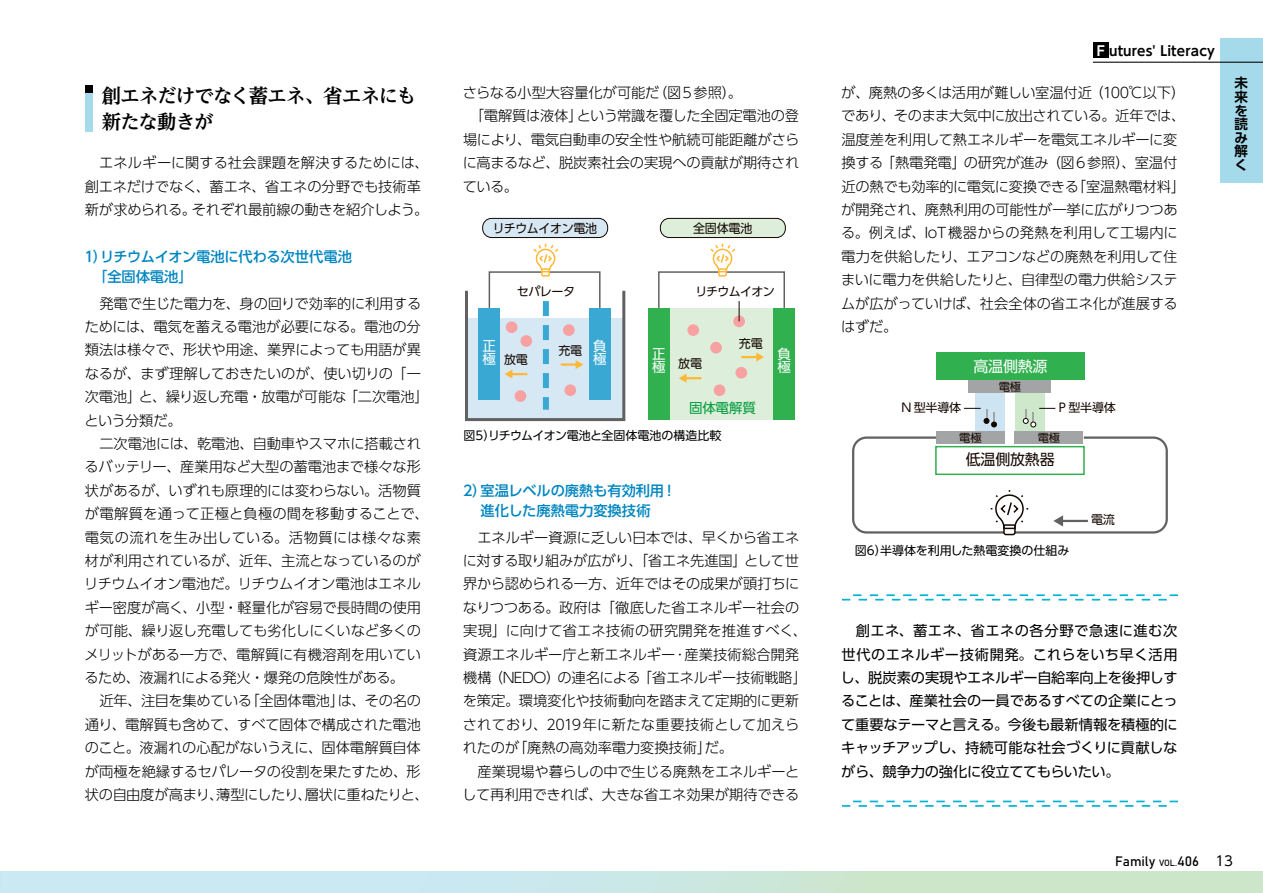
<style>
.page{position:relative;width:1263px;height:893px;background:#fff}
.page>*{position:absolute;margin:0;border:0;box-sizing:border-box;transform-origin:0 0}
.t1{font:700 19.5px/25.5px "UD Reimin Pro";letter-spacing:-.045em;color:#000}
.t2{font:15px "UD Shin Go Pro";letter-spacing:-.01em;color:#140700}
.t3{font:15px "UD Shin Go Pro";letter-spacing:-.01em;color:#fff}
.t4{font:300 14.25px/23.4px "UD Shin Go Pro";letter-spacing:-.01em;color:#000}
.t5{font:14.25px/23.4px "UD Shin Go Pro";letter-spacing:-.02em;color:#000;text-align:justify}
.t6{font:500 14.25px/19.5px "UD Shin Go Pro";letter-spacing:-.005em;color:#0086c0}
.t7{font:700 13.5px/13.6px "UD Shin Go Pro De";letter-spacing:.01em;color:#000;text-align:justify}
.t8{font:13.5px "Bahnschrift";color:#000}
.t9{font:13.5px/13.2px "UD Shin Go Pro";color:#fff}
.t10{font:13.5px "UD Shin Go Pro";letter-spacing:-.015em;color:#009c3d}
.t11{font:12.45px "UD Shin Go Pro";letter-spacing:-.025em;color:#140700;scale:.96 1}
.t12{font:12px "UD Shin Go Pro";color:#000}
.t13{font:12px "UD Shin Go Pro";letter-spacing:-.02em;color:#140700}
.t14{font:12px "UD Shin Go Pro";letter-spacing:-.06em;color:#140700}
.t15{font:11.25px "UD Shin Go Pro";color:#140700}
.s1{color:#fff}
.s2{font-size:9px}
.s3{font-family:"UD Shin Go Pro"}
</style>
<div class="page">
<div style="left:0;top:872px;width:1263px;height:21px;background:linear-gradient(to right,#c9eafd,#cce5c4)"></div>
<svg style="left:0;top:872px;width:1px;height:21px"></svg>
<div style="left:1220px;top:38px;width:43px;height:145px;background:#a4dae9"></div>
<hr style="left:1093px;top:62px;width:170px;height:1px;background:#000">
<div style="left:1093px;top:43px;width:15px;height:15px;background:#000"></div>
<div style="left:661px;top:308px;width:121px;height:112px;background:#ddeeda"></div>
<div style="left:468px;top:318px;width:154px;height:102px;background:#d5e8f4"></div>
<div style="left:465px;top:289px;width:160px;height:132px;border:3px solid #616161"></div>
<div style="left:589px;top:308px;width:21px;height:92px;background:#39a9d4"></div>
<div style="left:479px;top:308px;width:21px;height:92px;background:#39a9d4"></div>
<svg style="left:543px;top:301px;width:6px;height:109px"></svg>
<div style="left:506px;top:321px;width:11px;height:12px;background:#f8a1a3;border-radius:50%"></div>
<div style="left:520px;top:335px;width:12px;height:12px;background:#f8a1a3;border-radius:50%"></div>
<div style="left:515px;top:390px;width:11px;height:12px;background:#f8a1a3;border-radius:50%"></div>
<div style="left:564px;top:384px;width:12px;height:12px;background:#f8a1a3;border-radius:50%"></div>
<svg style="left:733px;top:315px;width:12px;height:12px"></svg>
<div style="left:687px;top:324px;width:12px;height:12px;background:#f8a1a3;border-radius:50%"></div>
<div style="left:710px;top:342px;width:12px;height:11px;background:#f8a1a3;border-radius:50%"></div>
<div style="left:735px;top:367px;width:12px;height:12px;background:#f8a1a3;border-radius:50%"></div>
<div style="left:714px;top:384px;width:11px;height:12px;background:#f8a1a3;border-radius:50%"></div>
<div style="left:563px;top:324px;width:12px;height:12px;background:#f8a1a3;border-radius:50%"></div>
<svg style="left:505px;top:370px;width:22px;height:9px"></svg>
<svg style="left:679px;top:374px;width:22px;height:9px"></svg>
<hr style="left:561px;top:363px;width:16px;height:3px;background:#ffb835">
<svg style="left:576px;top:360px;width:7px;height:9px"></svg>
<svg style="left:741px;top:353px;width:23px;height:9px"></svg>
<div style="left:489px;top:271px;width:111px;height:38px;border:2px solid #616161"></div>
<svg style="left:532px;top:243px;width:28px;height:34px"></svg>
<div style="left:774px;top:308px;width:21px;height:112px;background:#30b04e"></div>
<div style="left:648px;top:308px;width:21px;height:112px;background:#30b04e"></div>
<div style="left:658px;top:271px;width:127px;height:38px;border:2px solid #616161"></div>
<svg style="left:739px;top:301px;width:1px;height:20px"></svg>
<svg style="left:709px;top:243px;width:28px;height:34px"></svg>
<div style="left:483px;top:218px;width:125px;height:20px;background:#d5e8f4;border-radius:9px"></div>
<div style="left:482px;top:218px;width:126px;height:20px;border:1px solid #140700;border-radius:9px"></div>
<div style="left:660px;top:218px;width:125px;height:20px;background:#ddeeda;border-radius:9px"></div>
<div style="left:660px;top:218px;width:126px;height:20px;border:1px solid #140700;border-radius:9px"></div>
<div style="left:975px;top:392px;width:30px;height:40px;background:#cde4f3"></div>
<div style="left:936px;top:352px;width:148px;height:28px;background:#30b04e"></div>
<div style="left:1015px;top:392px;width:29px;height:40px;background:#cde8ca"></div>
<div style="left:935px;top:446px;width:150px;height:29px;border:2px solid #30b04e"></div>
<div style="left:969px;top:380px;width:82px;height:12px;background:#a3a4a5"></div>
<div style="left:936px;top:432px;width:69px;height:12px;background:#a3a4a5"></div>
<div style="left:1015px;top:432px;width:68px;height:12px;background:#a3a4a5"></div>
<div style="left:852px;top:436px;width:316px;height:98px;border:2px solid #616161;border-radius:13px"></div>
<hr style="left:1061px;top:520px;width:27px;height:2px;background:#616161">
<svg style="left:1053px;top:515px;width:10px;height:12px"></svg>
<svg style="left:991px;top:490px;width:37px;height:46px"></svg>
<svg style="left:964px;top:408px;width:33px;height:19px"></svg>
<svg style="left:1023px;top:408px;width:32px;height:19px"></svg>
<svg style="left:842px;top:594px;width:336px;height:6px"></svg>
<svg style="left:842px;top:801px;width:336px;height:6px"></svg>
<div style="left:85px;top:85px;width:7px;height:47px;background:#a4dae9"></div>
<div style="left:85px;top:85px;width:7px;height:7px;background:#000"></div>
<h1 class="t1" style="left:102px;top:83px;width:316px">創エネだけでなく蓄エネ、省エネにも新たな動きが</h1>
<p class="t4" style="left:85px;top:151px;width:345px;text-indent:14px">エネルギーに関する社会課題を解決するためには、創エネだけでなく、蓄エネ、省エネの分野でも技術革新が求められる。それぞれ最前線の動きを紹介しよう。</p>
<p class="t6" style="left:93px;top:246px;width:260px;text-indent:-9px">1）リチウムイオン電池に代わる次世代電池「全固体電池」</p>
<p class="t4" style="left:84px;top:291px;width:346px;text-indent:15px">発電で生じた電力を、身の回りで効率的に利用するためには、電気を蓄える電池が必要になる。電池の分類法は様々で、形状や用途、業界によっても用語が異なるが、まず理解しておきたいのが、使い切りの「一次電池」と、繰り返し充電・放電が可能な「二次電池」という分類だ。</p>
<p class="t4" style="left:84px;top:431px;width:346px;text-indent:15px">二次電池には、乾電池、自動車やスマホに搭載されるバッテリー、産業用など大型の蓄電池まで様々な形状があるが、いずれも原理的には変わらない。活物質が電解質を通って正極と負極の間を移動することで、電気の流れを生み出している。活物質には様々な素材が利用されているが、近年、主流となっているのがリチウムイオン電池だ。リチウムイオン電池はエネルギー密度が高く、小型・軽量化が容易で長時間の使用が可能、繰り返し充電しても劣化しにくいなど多くのメリットがある一方で、電解質に有機溶剤を用いているため、液漏れによる発火・爆発の危険性がある。</p>
<p class="t4" style="left:85px;top:689px;width:346px;text-align:center">近年、注目を集めている「全固体電池」は、その名の<br>通り、電解質も含めて、すべて固体で構成された電池のこと。液漏れの心配がないうえに、固体電解質自体が両極を絶縁するセパレータの役割を果たすため、形状の自由度が高まり、薄型にしたり、層状に重ねたりと、</p>
<p class="t4" style="left:463px;top:80px;width:281px">さらなる小型大容量化が可能だ（図5参照）。</p>
<p class="t4" style="left:470px;top:104px;width:331px">「電解質は液体」という常識を覆した全固定電池の登</p>
<p class="t4" style="left:463px;top:127px;width:338px">場により、電気自動車の安全性や航続可能距離がさら</p>
<p class="t4" style="left:463px;top:150px;width:338px">に高まるなど、脱炭素社会の実現への貢献が期待され</p>
<p class="t4" style="left:463px;top:174px;width:57px">ている。</p>
<p class="t11" style="left:493px;top:218px;width:110px">リチウムイオン電池</p>
<p class="t11" style="left:693px;top:218px;width:63px">全固体電池</p>
<p class="t13" style="left:517px;top:282px;width:60px">セパレータ</p>
<p class="t14" style="left:695px;top:282px;width:81px">リチウムイオン</p>
<p class="t9" style="left:483px;top:339px;width:15px">正極</p>
<p class="t9" style="left:593px;top:339px;width:15px">負極</p>
<p class="t13" style="left:558px;top:341px;width:25px">充電</p>
<p class="t13" style="left:504px;top:350px;width:25px">放電</p>
<p class="t9" style="left:652px;top:346px;width:15px">正極</p>
<p class="t13" style="left:678px;top:354px;width:25px">放電</p>
<p class="t13" style="left:739px;top:333px;width:25px">充電</p>
<p class="t10" style="left:689px;top:397px;width:68px">固体電解質</p>
<p class="t12" style="left:463px;top:425px;width:259px">図5）リチウムイオン電池と全固体電池の構造比較</p>
<p class="t9" style="left:777px;top:346px;width:15px">負極</p>
<p class="t6" style="left:463px;top:480px;width:215px;text-align:center">2）室温レベルの廃熱も有効利用！進化した廃熱電力変換技術</p>
<p class="t4" style="left:463px;top:525px;width:346px;text-indent:15px">エネルギー資源に乏しい日本では、早くから省エネに対する取り組みが広がり、「省エネ先進国」として世界から認められる一方、近年ではその成果が頭打ちになりつつある。政府は「徹底した省エネルギー社会の実現」に向けて省エネ技術の研究開発を推進すべく、資源エネルギー庁と新エネルギー･産業技術総合開発機構（NEDO）の連名による「省エネルギー技術戦略」を策定。環境変化や技術動向を踏まえて定期的に更新されており、2019年に新たな重要技術として加えられたのが「廃熱の高効率電力変換技術」だ。</p>
<p class="t4" style="left:462px;top:759px;width:339px;text-align:right">産業現場や暮らしの中で生じる廃熱をエネルギーとして再利用できれば、大きな省エネ効果が期待できる</p>
<p class="t7" style="left:1097px;top:43px;width:120px"><span class="s1">F</span> utures' Literacy</p>
<p class="t4" style="left:841px;top:80px;width:346px">が、廃熱の多くは活用が難しい室温付近（100℃以下）であり、そのまま大気中に放出されている。近年では、温度差を利用して熱エネルギーを電気エネルギーに変換する「熱電発電」の研究が進み（図6参照）、室温付近の熱でも効率的に電気に変換できる「室温熱電材料」が開発され、廃熱利用の可能性が一挙に広がりつつある。例えば、IoT機器からの発熱を利用して工場内に電力を供給したり、エアコンなどの廃熱を利用して住まいに電力を供給したりと、自律型の電力供給システムが広がっていけば、社会全体の省エネ化が進展するはずだ。</p>
<p class="t3" style="left:973px;top:354px;width:76px">高温側熱源</p>
<p class="t15" style="left:999px;top:377px;width:24px">電極</p>
<p class="t13" style="left:901px;top:398px;width:61px">N 型半導体</p>
<p class="t13" style="left:1059px;top:398px;width:58px">P 型半導体</p>
<p class="t15" style="left:959px;top:429px;width:24px">電極</p>
<p class="t15" style="left:1038px;top:429px;width:24px">電極</p>
<p class="t2" style="left:966px;top:448px;width:91px">低温側放熱器</p>
<p class="t12" style="left:855px;top:541px;width:216px">図6）半導体を利用した熱電変換の仕組み</p>
<p class="t13" style="left:1091px;top:510px;width:25px">電流</p>
<p class="t7" style="left:1234px;top:76px;width:15px">未来を読み解く</p>
<p class="t5" style="left:841px;top:619px;width:339px;text-indent:15px">創エネ、蓄エネ、省エネの各分野で急速に進む次世代のエネルギー技術開発。これらをいち早く活用し、脱炭素の実現やエネルギー自給率向上を後押しすることは、産業社会の一員であるすべての企業にとって重要なテーマと言える。今後も最新情報を積極的にキャッチアップし、持続可能な社会づくりに貢献しながら、競争力の強化に役立ててもらいたい。</p>
<p class="t8" style="left:1115px;top:850px;width:119px">Family <span class="s2">VOL.</span>406 <span class="s3">13</span></p>
</div>
